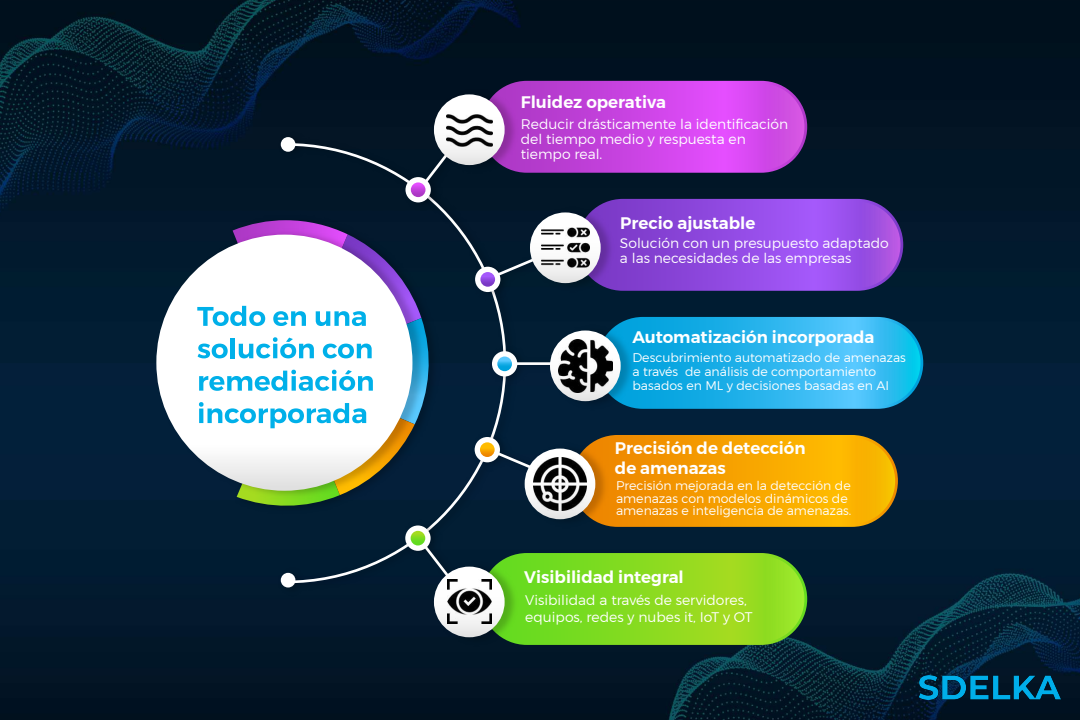
<style>
.page{position:relative;width:1080px;height:720px;background:#fff}
.page>*{position:absolute;margin:0;border:0;box-sizing:border-box;transform-origin:0 0}
.t1{font:600 16.7px/20px "Montserrat";color:#fff}
.t2{font:300 13.9px/15px "Montserrat";color:#fff}
.t3{font:300 12.5px/13.9px "Montserrat";color:#fff}
</style>
<div class="page">
<img style="left:0;top:0;width:1080px;height:720px">
<img style="left:276px;top:129px;width:243px;height:469px">
<svg style="left:283px;top:142px;width:225px;height:443px;background:#092236"></svg>
<div style="left:281px;top:137px;width:14px;height:15px;background:#fff;border-radius:50%"></div>
<div style="left:281px;top:573px;width:14px;height:15px;background:#fff;border-radius:50%"></div>
<div style="left:227px;top:212px;width:215px;height:304px;background:#021d33"></div>
<img style="left:154px;top:227px;width:43px;height:274px">
<div style="left:156px;top:235px;width:256px;height:256px;background:#fff;border-radius:128px"></div>
<svg style="left:481px;top:81px;width:326px;height:92px;background:#7c3199"></svg>
<svg style="left:484px;top:84px;width:320px;height:86px;background:#cb45e4"></svg>
<div style="left:400px;top:122px;width:79px;height:91px;background:#021627"></div>
<div style="left:415px;top:127px;width:54px;height:67px;background:#011627"></div>
<div style="left:406px;top:177px;width:25px;height:25px;background:#fff;border-radius:50%"></div>
<svg style="left:411px;top:182px;width:15px;height:15px"></svg>
<img style="left:432px;top:86px;width:88px;height:89px">
<svg style="left:434px;top:94px;width:71px;height:71px"></svg>
<svg style="left:577px;top:199px;width:326px;height:92px;background:#8a47d9"></svg>
<svg style="left:580px;top:202px;width:320px;height:86px;background:#934be3"></svg>
<img style="left:470px;top:238px;width:108px;height:64px">
<svg style="left:482px;top:243px;width:46px;height:40px;background:#10283a"></svg>
<div style="left:475px;top:267px;width:25px;height:25px;background:#fff;border-radius:50%"></div>
<svg style="left:480px;top:272px;width:15px;height:15px"></svg>
<img style="left:528px;top:205px;width:88px;height:88px">
<svg style="left:530px;top:212px;width:71px;height:71px"></svg>
<svg style="left:597px;top:317px;width:326px;height:92px;background:#1679a5"></svg>
<svg style="left:600px;top:320px;width:321px;height:86px;background:#28b5ec"></svg>
<div style="left:487px;top:343px;width:61px;height:44px;background:#021e34"></div>
<hr style="left:501px;top:362px;width:80px;height:3px;background:#fff">
<div style="left:492px;top:351px;width:25px;height:26px;background:#fff;border-radius:50%"></div>
<svg style="left:497px;top:357px;width:15px;height:14px"></svg>
<img style="left:548px;top:323px;width:88px;height:88px">
<svg style="left:550px;top:331px;width:71px;height:70px"></svg>
<svg style="left:572px;top:435px;width:326px;height:92px;background:#ee9b01"></svg>
<div style="left:574px;top:438px;width:321px;height:86px;background:linear-gradient(to right,#ee8200,#fec100);border-radius:43px"></div>
<img style="left:470px;top:429px;width:108px;height:64px">
<svg style="left:480px;top:444px;width:42px;height:41px"></svg>
<div style="left:475px;top:437px;width:25px;height:25px;background:#fff;border-radius:50%"></div>
<svg style="left:480px;top:442px;width:15px;height:15px"></svg>
<img style="left:522px;top:441px;width:89px;height:88px">
<svg style="left:525px;top:449px;width:70px;height:70px"></svg>
<svg style="left:481px;top:553px;width:326px;height:92px;background:#80d620"></svg>
<svg style="left:484px;top:556px;width:320px;height:86px;background:#88db20"></svg>
<div style="left:400px;top:518px;width:79px;height:91px;background:#021c32"></div>
<div style="left:412px;top:531px;width:57px;height:71px;background:#011c32"></div>
<svg style="left:405px;top:525px;width:26px;height:26px"></svg>
<svg style="left:411px;top:531px;width:14px;height:15px"></svg>
<img style="left:432px;top:559px;width:88px;height:88px">
<svg style="left:434px;top:567px;width:71px;height:70px"></svg>
<img style="left:447px;top:580px;width:44px;height:44px">
<img style="left:559px;top:339px;width:53px;height:54px">
<img style="left:533px;top:457px;width:54px;height:54px">
<img style="left:541px;top:224px;width:48px;height:48px">
<img style="left:446px;top:108px;width:46px;height:46px">
<svg style="left:197px;top:220px;width:236px;height:289px"></svg>
<img style="left:915px;top:647px;width:152px;height:73px">
<h1 class="t1" style="left:521px;top:92px;width:147px">Fluidez operativa</h1>
<p class="t2" style="left:521px;top:116px;width:269px">Reducir drásticamente la identificación del tiempo medio y respuesta en tiempo real.</p>
<h1 class="t1" style="left:620px;top:213px;width:137px">Precio ajustable</h1>
<p class="t2" style="left:620px;top:235px;width:270px;line-height:15.3px">Solución con un presupuesto adaptado a las necesidades de las empresas</p>
<h1 class="t1" style="left:632px;top:327px;width:244px">Automatización incorporada</h1>
<p class="t3" style="left:632px;top:350px;width:275px">Descubrimiento automatizado de amenazas a través de análisis de comportamiento basados en ML y decisiones basadas en AI</p>
<h1 class="t1" style="left:615px;top:438px;width:192px">Precisión de detección de amenazas</h1>
<p class="t3" style="left:616px;top:479px;width:237px;line-height:12.5px">Precisión mejorada en la detección de amenazas con modelos dinámicos de amenazas e inteligencia de amenazas.</p>
<h1 class="t1" style="left:524px;top:567px;width:161px">Visibilidad integral</h1>
<p class="t2" style="left:525px;top:591px;width:229px;line-height:16.7px">Visibilidad a través de servidores, equipos, redes y nubes it, IoT y OT</p>
</div>
